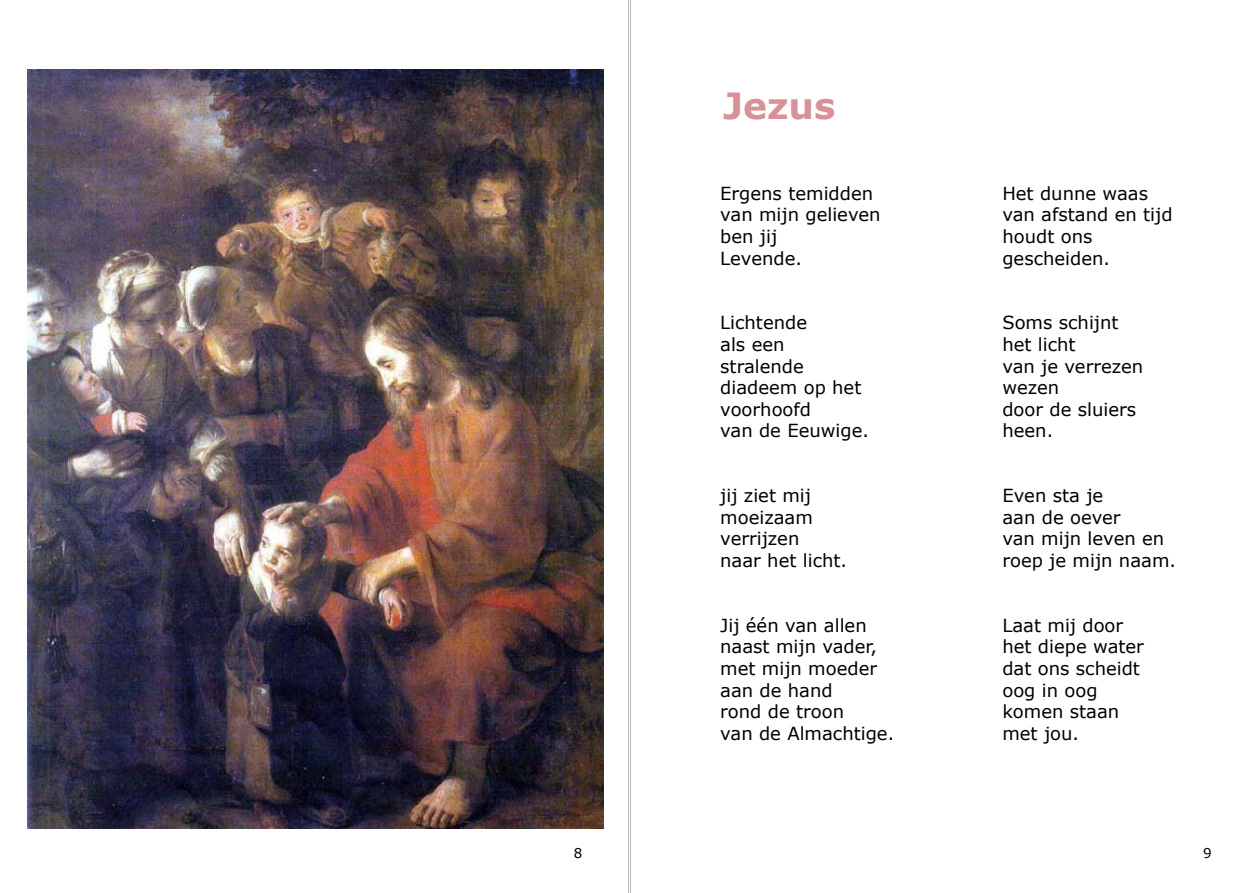
<style>
.page{position:relative;width:1259px;height:893px;background:#fff}
.page>*{position:absolute;margin:0;border:0;box-sizing:border-box;transform-origin:0 0}
.t1{font:700 36px "Verdana";color:#d89199}
.t2{font:18px/21.6px "Verdana";color:#000}
.t3{font:13.5px "Verdana";color:#000}
</style>
<div class="page">
<hr style="left:630px;top:0;width:1px;height:893px;background:#babcb7">
<hr style="left:628px;top:0;width:1px;height:893px;background:#babcb7">
<img style="left:27px;top:70px;width:576px;height:758px">
<h1 class="t1" style="left:723px;top:83px;width:114px">Jezus</h1>
<p class="t2" style="left:720px;top:182px;width:162px">Ergens temidden van mijn gelieven ben jij<br>Levende.</p>
<p class="t2" style="left:720px;top:311px;width:150px">Lichtende<br>als een stralende diadeem op het voorhoofd<br>van de Eeuwige.</p>
<p class="t2" style="left:720px;top:484px;width:128px">jij ziet mij moeizaam verrijzen<br>naar het licht.</p>
<p class="t2" style="left:720px;top:614px;width:175px">Jij één van allen naast mijn vader, met mijn moeder aan de hand<br>rond de troon<br>van de Almachtige.</p>
<p class="t2" style="left:1002px;top:182px;width:172px">Het dunne waas van afstand en tijd houdt ons gescheiden.</p>
<p class="t2" style="left:1002px;top:311px;width:142px">Soms schijnt het licht<br>van je verrezen wezen<br>door de sluiers heen.</p>
<p class="t2" style="left:1002px;top:484px;width:175px">Even sta je<br>aan de oever<br>van mijn leven en roep je mijn naam.</p>
<p class="t2" style="left:1002px;top:614px;width:143px">Laat mij door het diepe water dat ons scheidt oog in oog komen staan met jou.</p>
<p class="t3" style="left:574px;top:844px;width:10px">8</p>
<p class="t3" style="left:1203px;top:844px;width:10px">9</p>
</div>
